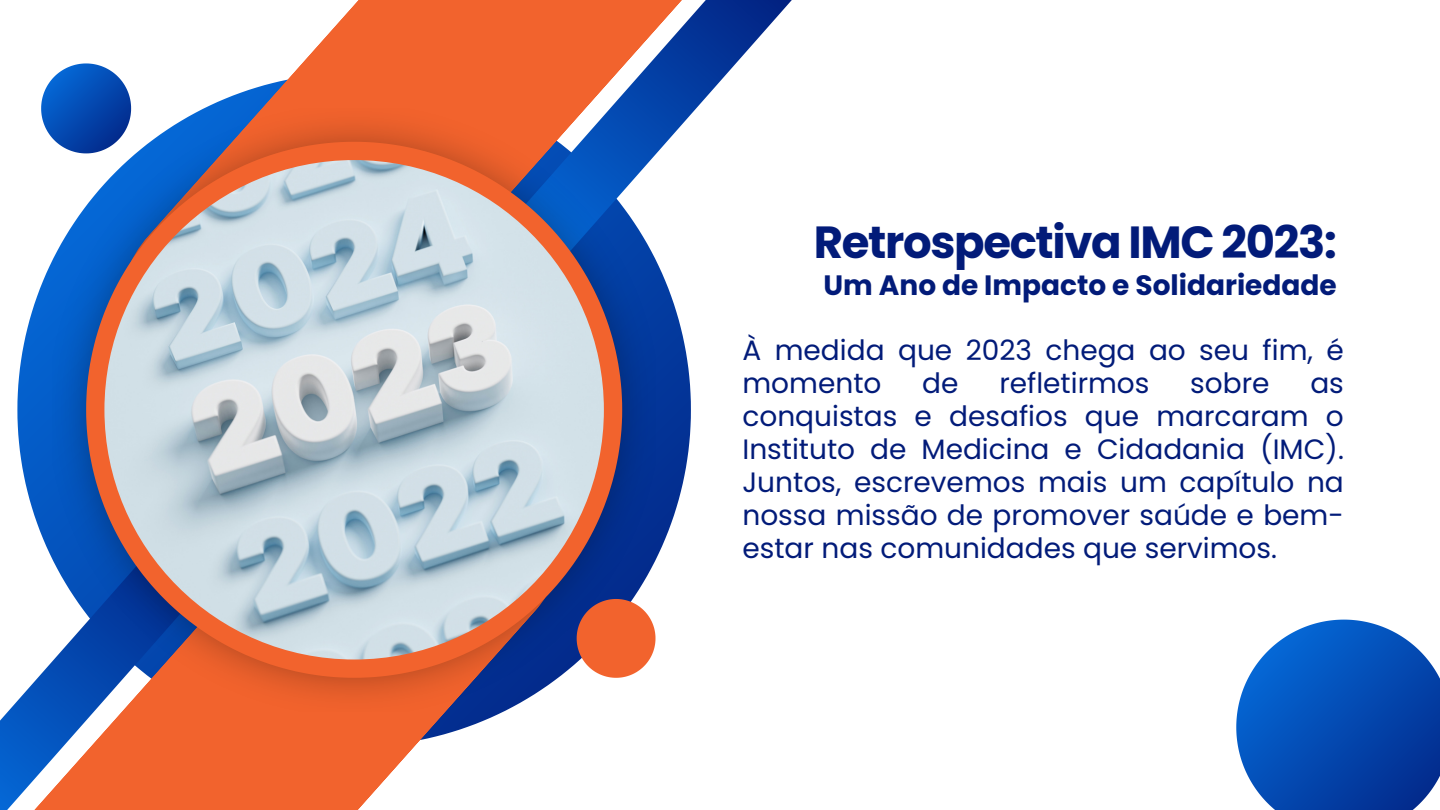
<style>
.page{position:relative;width:1440px;height:810px;background:#fff}
.page>*{position:absolute;margin:0;border:0;box-sizing:border-box;transform-origin:0 0}
.t1{font:700 45px "Poppins";letter-spacing:-.03em;color:#021b79}
.t2{font:28px/33px "Poppins";color:#021b79}
.t3{font:700 28px "Poppins";color:#021b79}
</style>
<div class="page">
<svg style="left:21px;top:259px;width:661px;height:300px"></svg>
<svg style="left:1236px;top:620px;width:204px;height:190px;background:#2764be"></svg>
<svg style="left:131px;top:0;width:560px;height:487px"></svg>
<svg style="left:17px;top:360px;width:488px;height:450px;fill:#f2632d"></svg>
<svg style="left:477px;top:0;width:315px;height:302px"></svg>
<svg style="left:0;top:495px;width:247px;height:315px"></svg>
<img style="left:53px;top:108px;width:603px;height:603px">
<svg style="left:86px;top:142px;width:536px;height:536px;background:#755772"></svg>
<svg style="left:41px;top:63px;width:90px;height:90px"></svg>
<svg style="left:577px;top:599px;width:78px;height:79px;background:#e57651"></svg>
<img style="left:104px;top:160px;width:500px;height:500px;border-radius:50%">
<p class="t1" style="left:814px;top:210px;width:524px">Retrospectiva IMC 2023:</p>
<p class="t3" style="left:824px;top:265px;width:515px">Um Ano de Impacto e Solidariedade</p>
<p class="t2" style="left:742px;top:334px;width:603px">À medida que 2023 chega ao seu fim, é momento</p>
<p class="t2" style="left:922px;top:367px;width:38px">de</p>
<p class="t2" style="left:999px;top:367px;width:152px">refletirmos</p>
<p class="t2" style="left:1190px;top:367px;width:81px">sobre</p>
<p class="t2" style="left:742px;top:367px;width:603px;text-align:justify;text-indent:568px">as conquistas e desafios que marcaram o Instituto de Medicina e Cidadania (IMC).<br>Juntos, escrevemos mais um capítulo na nossa missão de promover saúde e bem&shy;estar nas comunidades que servimos.</p>
</div>
